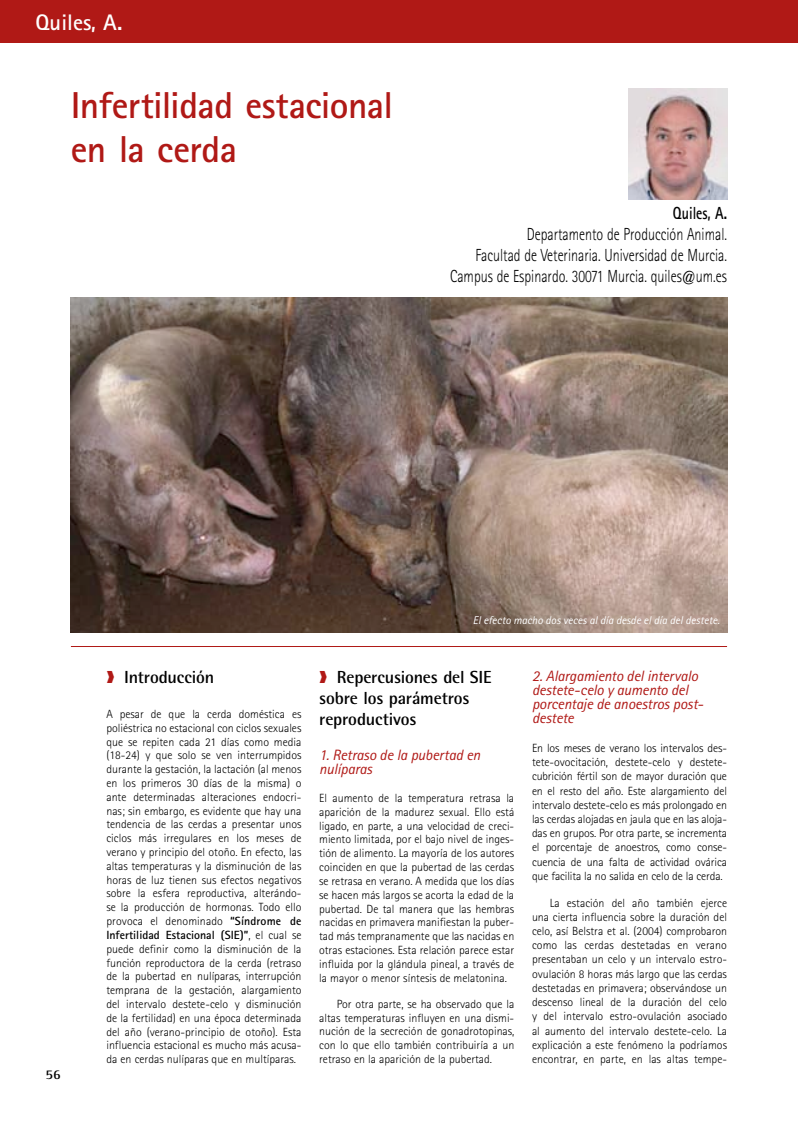
<style>
.page{position:relative;width:798px;height:1134px;background:#fff}
.page>*{position:absolute;margin:0;border:0;box-sizing:border-box;transform-origin:0 0}
.titular{font:700 37.5px/43.8px "Rotis Sans Serif";letter-spacing:-.015em;color:#b01916}
.texto_de_las_cabecer{font:700 22.5px "Rotis Sans Serif";color:#fff}
.cargo{font:300 17.5px/21px "Rotis Sans Serif";color:#000;text-align:right;scale:.8 1}
.t1{font:700 17.5px/21.1px "Rotis Semi Sans";letter-spacing:-.01em;color:#000}
.autor{font:700 17.5px "Rotis Sans Serif";color:#000;scale:.8 1}
.p_ladillo_2{font:italic 15px/14.2px "Rotis Sans Serif";letter-spacing:-.01em;color:#b01916}
.t2{font:700 13.75px "Rotis Serif";color:#000}
.texto{font:300 11.88px/13.8px "Rotis Sans Serif";color:#000;text-align:justify}
.credito_de_las_fotos{font:italic 11.25px "Rotis Sans Serif";color:#fff}
.s1{color:#b01916}
.s2{font-weight:700}
</style>
<div class="page">
<div style="left:0;top:0;width:797px;height:43px;background:#b01916"></div>
<hr style="left:71px;top:646px;width:655px;height:1px;background:#b01916">
<img style="left:71px;top:297px;width:655px;height:335px">
<img style="left:628px;top:89px;width:98px;height:111px">
<p class="texto_de_las_cabecer" style="left:35px;top:8px;width:88px">Quiles, A.</p>
<p class="titular" style="left:71px;top:83px;width:323px">Infertilidad estacional en la cerda</p>
<p class="autor" style="left:672px;top:202px;width:69px">Quiles, A.</p>
<p class="cargo" style="left:450px;top:223px;width:347px">Departamento de Producción Animal.<br>Facultad de Veterinaria. Universidad de Murcia.<br>Campus de Espinardo. 30071 Murcia. quiles@um.es</p>
<p class="credito_de_las_fotos" style="left:472px;top:614px;width:248px">El efecto macho dos veces al día desde el día del destete.</p>
<p class="t2" style="left:46px;top:1066px;width:17px">56</p>
<p class="t1" style="left:106px;top:666px;width:109px"><span class="s1">❱</span> Introducción</p>
<p class="texto" style="left:106px;top:707px;width:196px">A pesar de que la cerda doméstica es poliéstrica no estacional con ciclos sexuales que se repiten cada 21 días como media (18-24) y que solo se ven interrumpidos durante la gestación, la lactación (al menos en los primeros 30 días de la misma) o ante determinadas alteraciones endocri&shy;nas; sin embargo, es evidente que hay una tendencia de las cerdas a presentar unos ciclos más irregulares en los meses de verano y principio del otoño. En efecto, las altas temperaturas y la disminución de las horas de luz tienen sus efectos negativos sobre la esfera reproductiva, alterándo&shy;se la producción de hormonas. Todo ello provoca el denominado <span class="s2">“Síndrome de Infertilidad Estacional (SIE)”</span>, el cual se puede definir como la disminución de la función reproductora de la cerda (retraso de la pubertad en nulíparas, interrupción temprana de la gestación, alargamiento del intervalo destete-celo y disminución de la fertilidad) en una época determinada del año (verano-principio de otoño). Esta influencia estacional es mucho más acusa&shy;da en cerdas nulíparas que en multíparas.</p>
<p class="t1" style="left:319px;top:666px;width:174px"><span class="s1">❱</span> Repercusiones del SIE sobre los parámetros reproductivos</p>
<p class="p_ladillo_2" style="left:319px;top:748px;width:163px;line-height:13.9px">1. Retraso de la pubertad en nulíparas</p>
<p class="texto" style="left:319px;top:791px;width:196px">El aumento de la temperatura retrasa la aparición de la madurez sexual. Ello está ligado, en parte, a una velocidad de creci&shy;miento limitada, por el bajo nivel de inges&shy;tión de alimento. La mayoría de los autores coinciden en que la pubertad de las cerdas se retrasa en verano. A medida que los días se hacen más largos se acorta la edad de la pubertad. De tal manera que las hembras nacidas en primavera manifiestan la puber&shy;tad más tempranamente que las nacidas en otras estaciones. Esta relación parece estar influida por la glándula pineal, a través de la mayor o menor síntesis de melatonina.</p>
<p class="texto" style="left:319px;top:997px;width:196px;text-indent:18px">Por otra parte, se ha observado que la altas temperaturas influyen en una dismi&shy;nución de la secreción de gonadrotopinas, con lo que ello también contribuiría a un retraso en la aparición de la pubertad.</p>
<p class="p_ladillo_2" style="left:531px;top:669px;width:173px">2. Alargamiento del intervalo destete-celo y aumento del porcentaje de anoestros post&shy;destete</p>
<p class="texto" style="left:531px;top:741px;width:197px;line-height:14.2px">En los meses de verano los intervalos des&shy;tete-ovocitación, destete-celo y destete&shy;cubrición fértil son de mayor duración que en el resto del año. Este alargamiento del intervalo destete-celo es más prolongado en las cerdas alojadas en jaula que en las aloja&shy;das en grupos. Por otra parte, se incrementa el porcentaje de anoestros, como conse&shy;cuencia de una falta de actividad ovárica que facilita la no salida en celo de la cerda.</p>
<p class="texto" style="left:531px;top:895px;width:196px;line-height:14.2px;text-indent:18px">La estación del año también ejerce una cierta influencia sobre la duración del celo, así Belstra et al. (2004) comprobaron como las cerdas destetadas en verano presentaban un celo y un intervalo estro&shy;ovulación 8 horas más largo que las cerdas destetadas en primavera; observándose un descenso lineal de la duración del celo y del intervalo estro-ovulación asociado al aumento del intervalo destete-celo. La explicación a este fenómeno la podríamos encontrar, en parte, en las altas tempe-</p>
</div>
